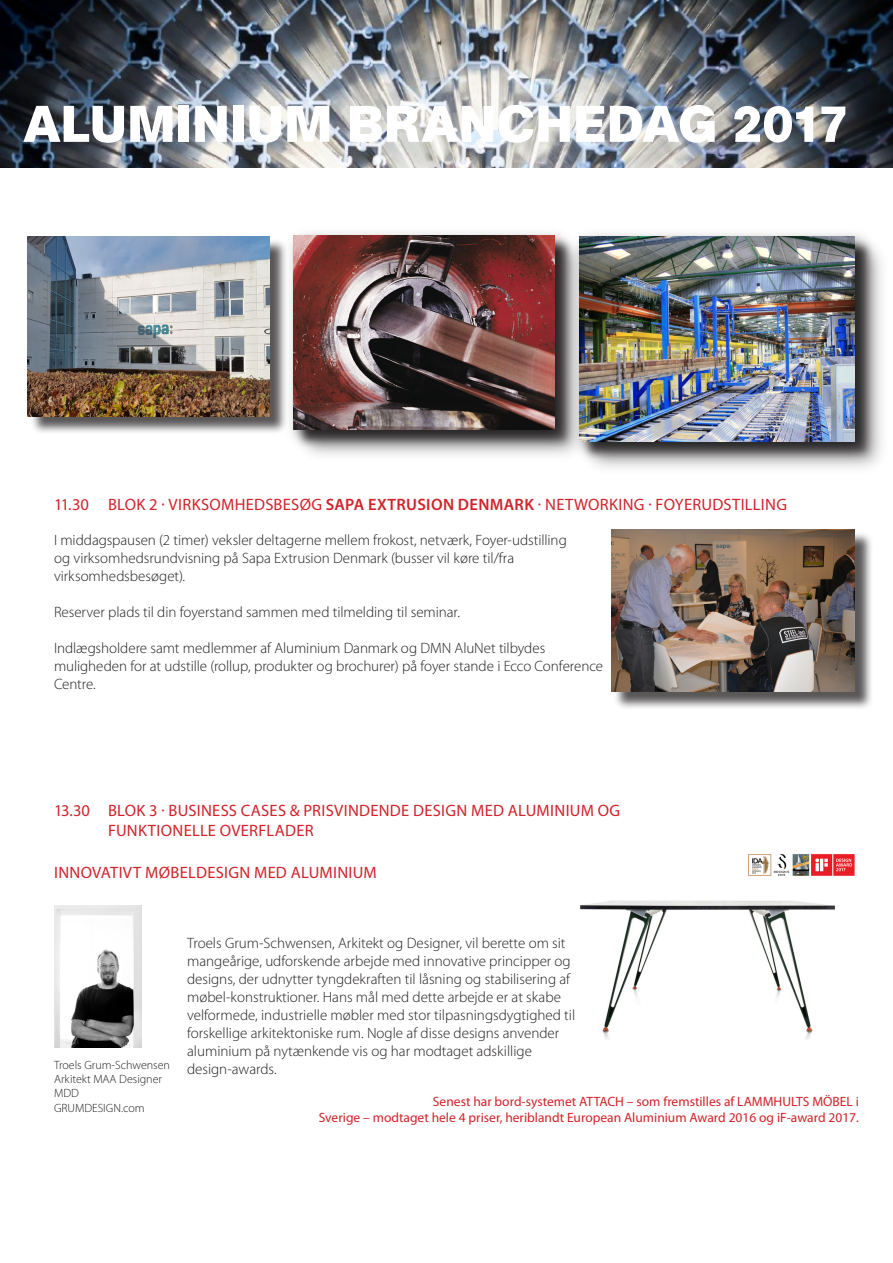
<style>
.page{position:relative;width:893px;height:1263px;background:#fff}
.page>*{position:absolute;margin:0;border:0;box-sizing:border-box;transform-origin:0 0}
.t1{font:700 51px "AG Buch BQ";letter-spacing:.005em;color:#fff}
.t2{font:16.5px/19.8px "Myriad Pro";letter-spacing:.02em;color:#d1232a}
.t3{font:300 15px/18px "Myriad Pro";color:#231f20}
.t4{font:13.5px "Myriad Pro";color:#d1232a}
.t5{font:300 12px/14.4px "Myriad Pro";color:#231f20}
.s1{font-weight:600}
</style>
<div class="page">
<img style="left:0;top:0;width:893px;height:168px">
<img style="left:54px;top:906px;width:88px;height:141px">
<img style="left:580px;top:900px;width:255px;height:140px">
<div style="left:613px;top:532px;width:261px;height:178px;background:#231f20;opacity:.75"></div>
<img style="left:611px;top:529px;width:244px;height:163px">
<div style="left:30px;top:239px;width:259px;height:196px;background:#231f20;opacity:.75"></div>
<img style="left:28px;top:236px;width:242px;height:180px">
<img style="left:281px;top:233px;width:285px;height:222px">
<img style="left:293px;top:236px;width:261px;height:193px">
<img style="left:566px;top:233px;width:316px;height:235px">
<img style="left:579px;top:237px;width:276px;height:204px">
<img style="left:748px;top:854px;width:107px;height:22px">
<p class="t1" style="left:23px;top:94px;width:827px">ALUMINIUM BRANCHEDAG 2017</p>
<p class="t2" style="left:54px;top:494px;width:734px">11.30 BLOK 2 · VIRKSOMHEDSBESØG <span class="s1">SAPA EXTRUSION DENMARK</span> · NETWORKING · FOYERUDSTILLING</p>
<p class="t3" style="left:54px;top:532px;width:514px">I middagspausen (2 timer) veksler deltagerne mellem frokost, netværk, Foyer-udstilling og virksomhedsrundvisning på Sapa Extrusion Denmark (busser vil køre til/fra virksomhedsbesøget).</p>
<p class="t3" style="left:54px;top:604px;width:407px">Reserver plads til din foyerstand sammen med tilmelding til seminar.</p>
<p class="t3" style="left:54px;top:640px;width:551px">Indlægsholdere samt medlemmer af Aluminium Danmark og DMN AluNet tilbydes muligheden for at udstille (rollup, produkter og brochurer) på foyer stande i Ecco Conference<br>Centre.</p>
<p class="t2" style="left:108px;top:800px;width:514px;text-indent:-54px">13.30 BLOK 3 · BUSINESS CASES &amp; PRISVINDENDE DESIGN MED ALUMINIUM OG<br>FUNKTIONELLE OVERFLADER</p>
<p class="t2" style="left:54px;top:862px;width:324px">INNOVATIVT MØBELDESIGN MED ALUMINIUM</p>
<p class="t5" style="left:54px;top:1057px;width:118px">Troels Grum-Schwensen</p>
<p class="t5" style="left:54px;top:1072px;width:110px">Arkitekt MAA Designer<br>MDD</p>
<p class="t5" style="left:54px;top:1101px;width:92px">GRUMDESIGN.com</p>
<p class="t3" style="left:187px;top:934px;width:390px">Troels Grum-Schwensen, Arkitekt og Designer, vil berette om sit mangeårige, udforskende arbejde med innovative principper og designs, der udnytter tyngdekraften til låsning og stabilisering af møbel-konstruktioner. Hans mål med dette arbejde er at skabe velformede, industrielle møbler med stor tilpasningsdygtighed til forskellige arkitektoniske rum. Nogle af disse designs anvender aluminium på nytænkende vis og har modtaget adskillige design-awards.</p>
<p class="t4" style="left:433px;top:1093px;width:428px">Senest har bord-systemet ATTACH – som fremstilles af LAMMHULTS MÖBEL i</p>
<p class="t4" style="left:319px;top:1109px;width:542px">Sverige – modtaget hele 4 priser, heriblandt European Aluminium Award 2016 og iF-award 2017.</p>
</div>
